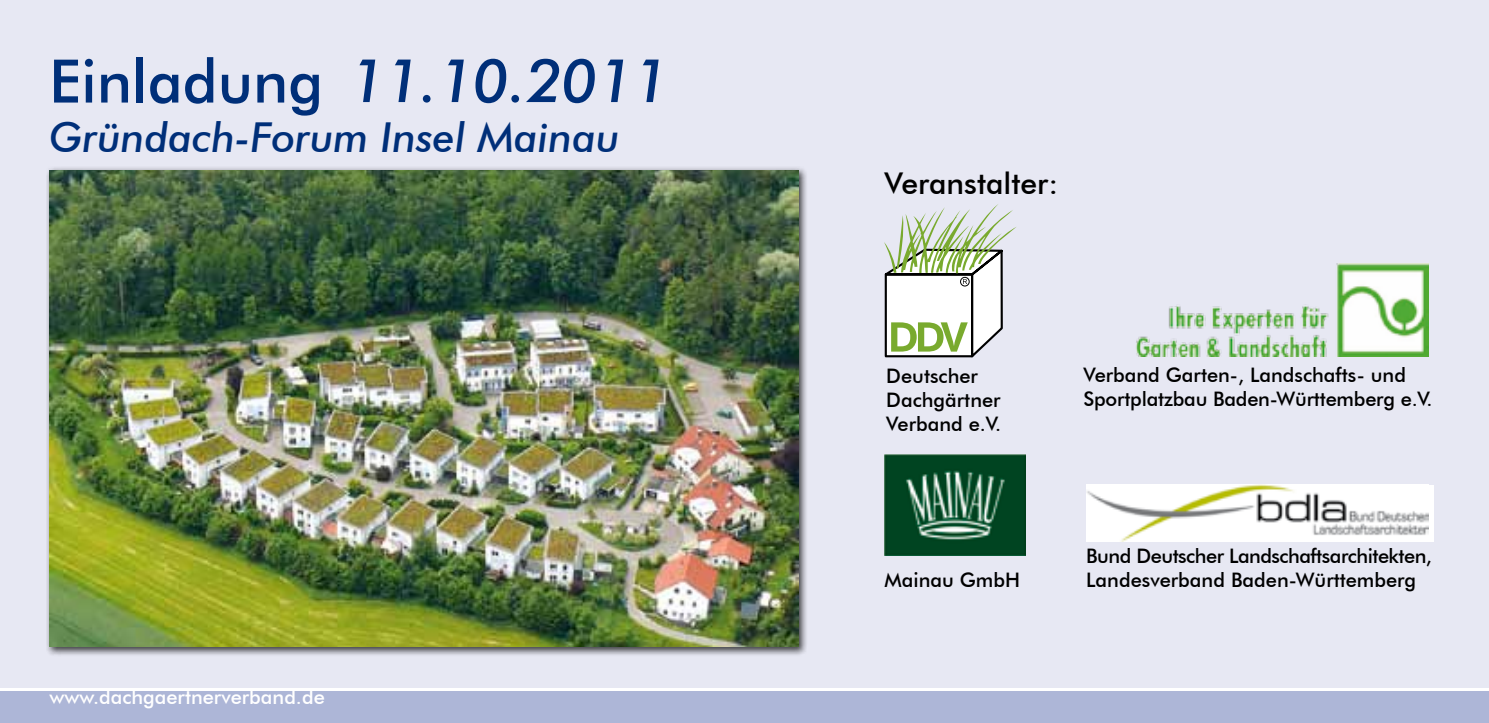
<style>
.page{position:relative;width:1489px;height:723px;background:#fff}
.page>*{position:absolute;margin:0;border:0;box-sizing:border-box;transform-origin:0 0}
.t1{font:italic 500 60px "Futura BT";color:#002f79}
.t2{font:italic 500 41.25px "Futura BT";color:#002f79}
.t3{font:500 30px "Futura BT";color:#000}
.t4{font:500 20px/24px "Futura BT";color:#000}
.t5{font:500 20px/24px "Futura BT";letter-spacing:-.025em;color:#000}
.t6{font:500 20px "Futura BT";color:#fff}
.s1{font-style:normal}
</style>
<div class="page">
<div style="left:0;top:0;width:1488px;height:687px;background:#e7e8f3"></div>
<div style="left:0;top:691px;width:1488px;height:32px;background:#adb6d7"></div>
<svg style="left:884px;top:204px;width:132px;height:153px"></svg>
<div style="left:46px;top:166px;width:761px;height:490px;background:#000;opacity:.75"></div>
<img style="left:50px;top:170px;width:748px;height:477px">
<img style="left:884px;top:454px;width:141px;height:101px">
<img style="left:1136px;top:264px;width:292px;height:93px">
<img style="left:1086px;top:485px;width:342px;height:56px">
<h1 class="t1" style="left:49px;top:44px;width:620px"><span class="s1">Einladung</span> 11.10.2011</h1>
<h2 class="t2" style="left:49px;top:112px;width:572px">Gründach-Forum Insel Mainau</h2>
<p class="t6" style="left:49px;top:685px;width:277px">www.dachgaertnerverband.de</p>
<h3 class="t3" style="left:884px;top:165px;width:175px">Veranstalter:</h3>
<p class="t4" style="left:886px;top:364px;width:116px">Deutscher<br>Dachgärtner<br>Verband e.V.</p>
<p class="t4" style="left:884px;top:567px;width:137px">Mainau GmbH</p>
<p class="t4" style="left:1083px;top:363px;width:350px">Verband Garten-, Landschafts- und<br>Sportplatzbau Baden-Württemberg e.V.</p>
<p class="t5" style="left:1086px;top:544px;width:347px">Bund Deutscher Landschaftsarchitekten,<br>Landesverband Baden-Württemberg</p>
</div>
